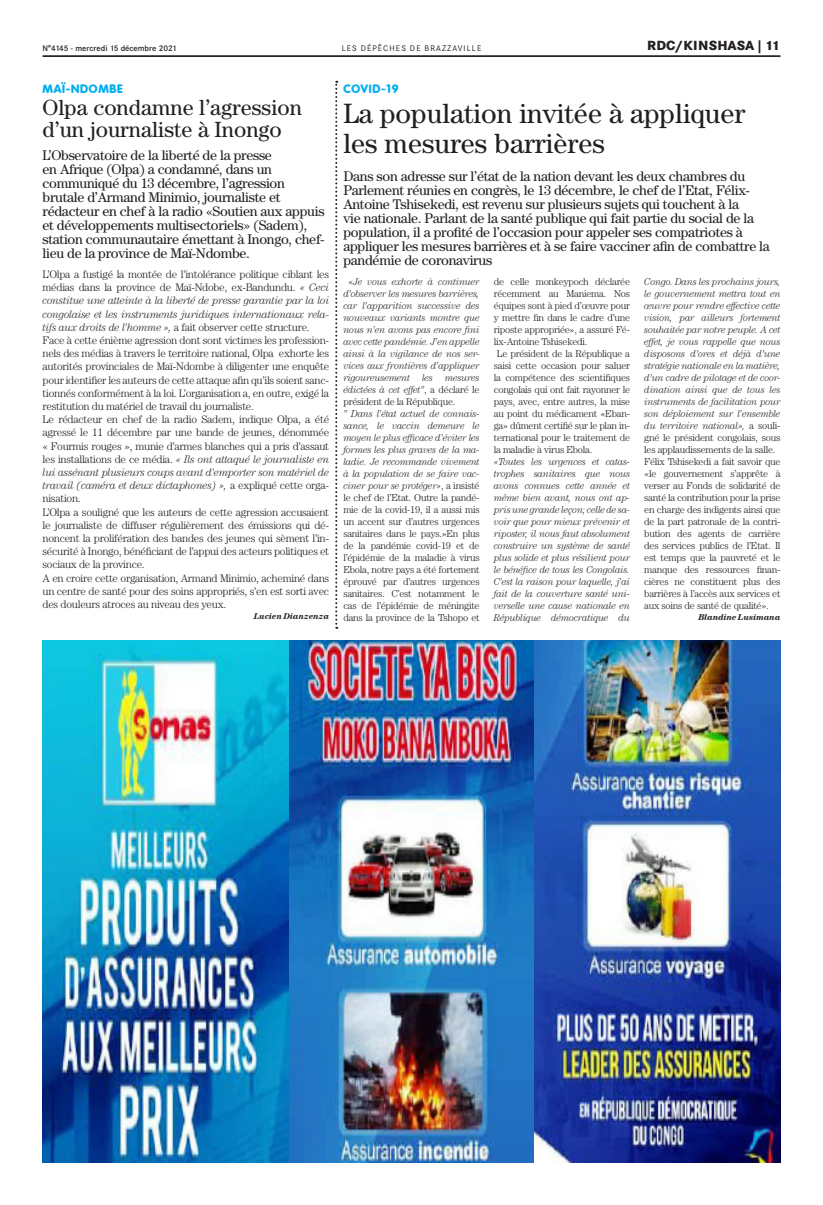
<style>
.page{position:relative;width:823px;height:1205px;background:#fff}
.page>*{position:absolute;margin:0;border:0;box-sizing:border-box;transform-origin:0 0}
.t1{font:28px/30px "Century";color:#231f20}
.t2{font:22px/22px "Century";color:#231f20}
.t3{font:14px/14px "Century";letter-spacing:-.02em;color:#231f20}
.t4{font:800 13px "Corporate SBQ";letter-spacing:.005em;color:#231f20}
.t5{font:800 12px "Corporate Rounded";letter-spacing:.06em;color:#00aeef}
.t6{font:300 11px/13.2px "Century";letter-spacing:-.025em;color:#231f20}
.t7{font:300 10px/12px "Century";letter-spacing:-.025em;color:#231f20;text-align:justify}
.t8{font:italic 300 10px/12px "Century";letter-spacing:-.025em;color:#231f20;text-align:justify;scale:.95 1}
.t9{font:italic 700 8.5px "Century";color:#231f20}
.t10{font:500 8px "Corporate SBQ";color:#231f20}
.t11{font:8px "Corporate SBQ";letter-spacing:.135em;color:#231f20}
.s1{font-style:italic}
.s2{font-style:normal}
</style>
<div class="page">
<hr style="left:43px;top:56px;width:737px;height:1px;background:#231f20">
<img style="left:43px;top:640px;width:245px;height:523px">
<img style="left:290px;top:640px;width:490px;height:523px">
<svg style="left:335px;top:81px;width:2px;height:548px"></svg>
<p class="t10" style="left:43px;top:43px;width:136px">N°4145 - mercredi 15 décembre 2021</p>
<p class="t11" style="left:341px;top:43px;width:141px">LES DÉPÊCHES DE BRAZZAVILLE</p>
<h3 class="t4" style="left:646px;top:37px;width:135px">RDC/KINSHASA | 11</h3>
<p class="t5" style="left:43px;top:82px;width:82px">MAÏ-NDOMBE</p>
<h2 class="t2" style="left:43px;top:96px;width:261px">Olpa condamne l’agression d’un journaliste à Inongo</h2>
<p class="t3" style="left:43px;top:148px;width:283px">L’Observatoire de la liberté de la presse<br>en Afrique (Olpa) a condamné, dans un communiqué du 13 décembre, l’agression brutale d’Armand Minimio, journaliste et rédacteur en chef à la radio «Soutien aux appuis et développements multisectoriels» (Sadem), station communautaire émettant à Inongo, chef&shy;lieu de la province de Maï-Ndombe.</p>
<p class="t6" style="left:43px;top:267px;width:288px">L’Olpa a fustigé la montée de l’intolérance politique ciblant les médias dans la province de Maï-Ndobe, ex-Bandundu. <span class="s1">« Ceci constitue une atteinte à la liberté de presse garantie par la loi congolaise et les instruments juridiques internationaux rela&shy;tifs aux droits de l’homme »,</span> a fait observer cette structure.<br>Face à cette énième agression dont sont victimes les profession&shy;nels des médias à travers le territoire national, Olpa exhorte les autorités provinciales de Maï-Ndombe à diligenter une enquête pour identifier les auteurs de cette attaque afin qu’ils soient sanc&shy;tionnés conformément à la loi. L’organisation a, en outre, exigé la restitution du matériel de travail du journaliste.<br>Le rédacteur en chef de la radio Sadem, indique Olpa, a été agressé le 11 décembre par une bande de jeunes, dénommée « Fourmis rouges », munie d’armes blanches qui a pris d’assaut les installations de ce média. <span class="s1">« Ils ont attaqué le journaliste en lui assénant plusieurs coups avant d’emporter son matériel de travail (caméra et deux dictaphones) »,</span> a expliqué cette orga&shy;nisation.<br>L’Olpa a souligné que les auteurs de cette agression accusaient le journaliste de diffuser régulièrement des émissions qui dé&shy;noncent la prolifération des bandes des jeunes qui sèment l’in&shy;sécurité à Inongo, bénéficiant de l’appui des acteurs politiques et sociaux de la province.<br>A en croire cette organisation, Armand Minimio, acheminé dans un centre de santé pour des soins appropriés, s’en est sorti avec des douleurs atroces au niveau des yeux.</p>
<p class="t9" style="left:254px;top:611px;width:77px">Lucien Dianzenza</p>
<p class="t5" style="left:343px;top:82px;width:57px">COVID-19</p>
<h1 class="t1" style="left:343px;top:98px;width:403px">La population invitée à appliquer les mesures barrières</h1>
<p class="t3" style="left:343px;top:169px;width:428px">Dans son adresse sur l’état de la nation devant les deux chambres du Parlement réunies en congrès, le 13 décembre, le chef de l’Etat, Félix-Antoine Tshisekedi, est revenu sur plusieurs sujets qui touchent à la<br>vie nationale. Parlant de la santé publique qui fait partie du social de la population, il a profité de l’occasion pour appeler ses compatriotes à appliquer les mesures barrières et à se faire vacciner afin de combattre la pandémie de coronavirus</p>
<p class="t8" style="left:343px;top:275px;width:145px;text-indent:5px">«Je vous exhorte à continuer d’observer les mesures barrières, car l’apparition successive des nouveaux variants montre que nous n’en avons pas encore fini avec cette pandémie. J’en appelle ainsi à la vigilance de nos ser&shy;vices aux frontières d’appliquer rigoureusement les mesures édictées à cet effet’’<span class="s2">, a déclaré le président de la République.</span></p>
<p class="t7" style="left:343px;top:407px;width:138px"><span class="s1">’’ Dans l’état actuel de connais&shy;sance, le vaccin demeure le moyen le plus efficace d’éviter les formes les plus graves de la ma&shy;ladie. Je recommande vivement à la population de se faire vac&shy;ciner pour se protéger»</span>, a insisté le chef de l’Etat. Outre la pandé&shy;mie de la covid-19, il a aussi mis un accent sur d’autres urgences sanitaires dans le pays.»En plus de la pandémie covid-19 et de l’épidémie de la maladie à virus Ebola, notre pays a été fortement éprouvé par d’autres urgences sanitaires. C’est notamment le cas de l’épidémie de méningite dans la province de la Tshopo et</p>
<p class="t7" style="left:493px;top:275px;width:138px">de celle monkeypoch déclarée</p>
<p class="t7" style="left:493px;top:287px;width:138px">récemment au Maniema. Nos</p>
<p class="t7" style="left:493px;top:299px;width:138px">équipes sont à pied d’œuvre pour</p>
<p class="t7" style="left:493px;top:311px;width:138px">y mettre fin dans le cadre d’une</p>
<p class="t7" style="left:493px;top:323px;width:138px">riposte appropriée», a assuré Fé-</p>
<p class="t7" style="left:493px;top:335px;width:95px">lix-Antoine Tshisekedi.</p>
<p class="t7" style="left:496px;top:347px;width:134px">Le président de la République a</p>
<p class="t7" style="left:493px;top:359px;width:138px">saisi cette occasion pour saluer</p>
<p class="t7" style="left:493px;top:371px;width:138px">la compétence des scientifiques</p>
<p class="t7" style="left:493px;top:383px;width:138px">congolais qui ont fait rayonner le</p>
<p class="t7" style="left:493px;top:395px;width:138px">pays, avec, entre autres, la mise</p>
<p class="t7" style="left:493px;top:407px;width:138px">au point du médicament «Eban-</p>
<p class="t7" style="left:493px;top:419px;width:138px">ga» dûment certifié sur le plan in-</p>
<p class="t7" style="left:493px;top:431px;width:138px">ternational pour le traitement de</p>
<p class="t7" style="left:493px;top:443px;width:100px">la maladie à virus Ebola.</p>
<p class="t8" style="left:493px;top:456px;width:145px">«Toutes les urgences et catas&shy;trophes sanitaires que nous avons connues cette année et même bien avant, nous ont ap&shy;pris une grande leçon; celle de sa&shy;voir que pour mieux prévenir et riposter, il nous faut absolument construire un système de santé plus solide et plus résilient pour le bénéfice de tous les Congolais.<br>C’est la raison pour laquelle, j’ai fait de la couverture santé uni&shy;verselle une cause nationale en République démocratique du</p>
<p class="t7" style="left:644px;top:275px;width:138px;text-align:left"><span class="s1">Congo. Dans les prochains jours, le gouvernement mettra tout en œuvre pour rendre effective cette vision, par ailleurs fortement souhaitée par notre peuple. A cet effet, je vous rappelle que nous disposons d’ores et déjà d’une stratégie nationale en la matière, d’un cadre de pilotage et de coor&shy;dination ainsi que de tous les instruments de facilitation pour son déploiement sur l’ensemble du territoire national»,</span> a souli&shy;gné le président congolais, sous les applaudissements de la salle.<br>Félix Tshisekedi a fait savoir que «le gouvernement s’apprête à verser au Fonds de solidarité de santé la contribution pour la prise en charge des indigents ainsi que de la part patronale de la contri&shy;bution des agents de carrière des services publics de l’Etat. Il est temps que la pauvreté et le manque des ressources finan&shy;cières ne constituent plus des barrières à l’accès aux services et aux soins de santé de qualité».</p>
<p class="t9" style="left:698px;top:612px;width:84px">Blandine Lusimana</p>
</div>
